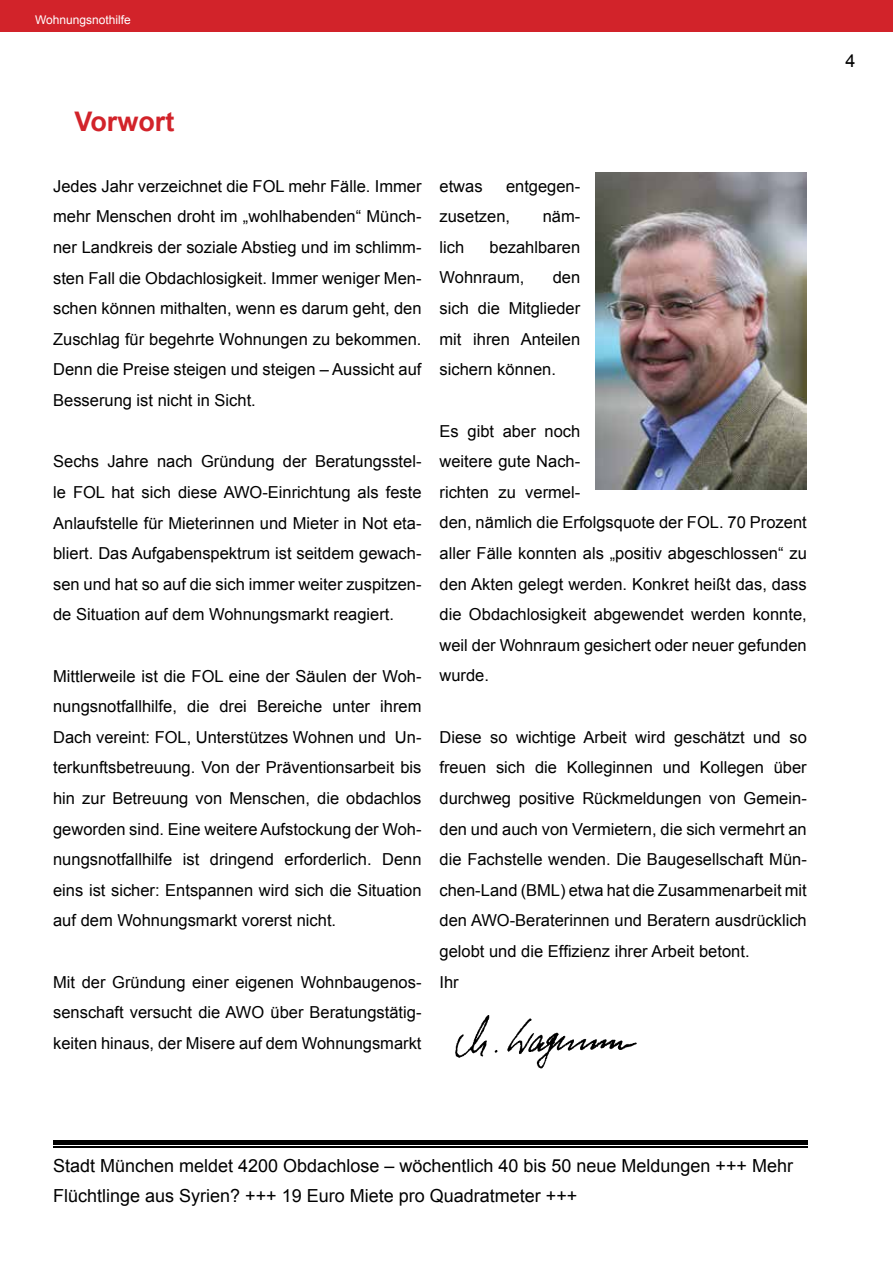
<style>
.page{position:relative;width:893px;height:1263px;background:#fff}
.page>*{position:absolute;margin:0;border:0;box-sizing:border-box;transform-origin:0 0}
.t1{font:700 27px "Arial";color:#d2232a}
.t2{font:18px/30.6px "Arial";color:#000}
.t3{font:16.5px/30.6px "Arial";color:#000;text-align:justify}
.t4{font:12px "Arial";color:#fff}
</style>
<div class="page">
<div style="left:0;top:0;width:893px;height:32px;background:#d2232a"></div>
<div style="left:53px;top:1140px;width:755px;height:5px;background:#000"></div>
<hr style="left:53px;top:1146px;width:755px;height:1px;background:#000">
<img style="left:455px;top:1015px;width:182px;height:54px">
<img style="left:596px;top:172px;width:211px;height:317px">
<p class="t4" style="left:35px;top:12px;width:97px">Wohnungsnothilfe</p>
<h1 class="t1" style="left:74px;top:103px;width:102px">Vorwort</h1>
<p class="t3" style="left:53px;top:171px;width:370px">Jedes Jahr verzeichnet die FOL mehr Fälle. Immer mehr Menschen droht im „wohlhabenden“ Münch&shy;ner Landkreis der soziale Abstieg und im schlimm&shy;sten Fall die Obdachlosigkeit. Immer weniger Men&shy;schen können mithalten, wenn es darum geht, den Zuschlag für begehrte Wohnungen zu bekommen.<br>Denn die Preise steigen und steigen – Aussicht auf Besserung ist nicht in Sicht.</p>
<p class="t3" style="left:53px;top:446px;width:370px">Sechs Jahre nach Gründung der Beratungsstel&shy;le FOL hat sich diese AWO-Einrichtung als feste Anlaufstelle für Mieterinnen und Mieter in Not eta&shy;bliert. Das Aufgabenspektrum ist seitdem gewach&shy;sen und hat so auf die sich immer weiter zuspitzen&shy;de Situation auf dem Wohnungsmarkt reagiert.</p>
<p class="t3" style="left:53px;top:661px;width:370px">Mittlerweile ist die FOL eine der Säulen der Woh&shy;nungsnotfallhilfe, die drei Bereiche unter ihrem Dach vereint: FOL, Unterstützes Wohnen und Un&shy;terkunftsbetreuung. Von der Präventionsarbeit bis hin zur Betreuung von Menschen, die obdachlos geworden sind. Eine weitere Aufstockung der Woh&shy;nungsnotfallhilfe ist dringend erforderlich. Denn eins ist sicher: Entspannen wird sich die Situation auf dem Wohnungsmarkt vorerst nicht.</p>
<p class="t3" style="left:53px;top:967px;width:370px">Mit der Gründung einer eigenen Wohnbaugenos&shy;senschaft versucht die AWO über Beratungstätig&shy;keiten hinaus, der Misere auf dem Wohnungsmarkt</p>
<p class="t3" style="left:440px;top:171px;width:142px;text-indent:66px">entgegen&shy;zusetzen,</p>
<p class="t3" style="left:440px;top:171px;width:45px">etwas</p>
<p class="t3" style="left:543px;top:201px;width:39px">näm-</p>
<p class="t3" style="left:440px;top:232px;width:142px;text-indent:50px">bezahlbaren<br>Wohnraum,</p>
<p class="t3" style="left:440px;top:232px;width:26px">lich</p>
<p class="t3" style="left:440px;top:263px;width:142px;text-indent:113px">den sich die Mitglieder mit ihren Anteilen sichern können.</p>
<p class="t3" style="left:440px;top:416px;width:369px;text-align:left">Es gibt aber noch<br>weitere gute Nach-<br>richten zu vermel-<br>den, nämlich die Erfolgsquote der FOL. 70 Prozent aller Fälle konnten als „positiv abgeschlossen“ zu den Akten gelegt werden. Konkret heißt das, dass die Obdachlosigkeit abgewendet werden konnte, weil der Wohnraum gesichert oder neuer gefunden wurde.</p>
<p class="t3" style="left:440px;top:722px;width:369px;text-align:left">Diese so wichtige Arbeit wird geschätzt und so freuen sich die Kolleginnen und Kollegen über durchweg positive Rückmeldungen von Gemein&shy;den und auch von Vermietern, die sich vermehrt an die Fachstelle wenden. Die Baugesellschaft Mün&shy;chen-Land (BML) etwa hat die Zusammenarbeit mit den AWO-Beraterinnen und Beratern ausdrücklich gelobt und die Effizienz ihrer Arbeit betont.<br>Ihr</p>
<p class="t2" style="left:845px;top:46px;width:12px">4</p>
<p class="t2" style="left:53px;top:1150px;width:741px">Stadt München meldet 4200 Obdachlose – wöchentlich 40 bis 50 neue Meldungen +++ Mehr<br>Flüchtlinge aus Syrien? +++ 19 Euro Miete pro Quadratmeter +++</p>
</div>
